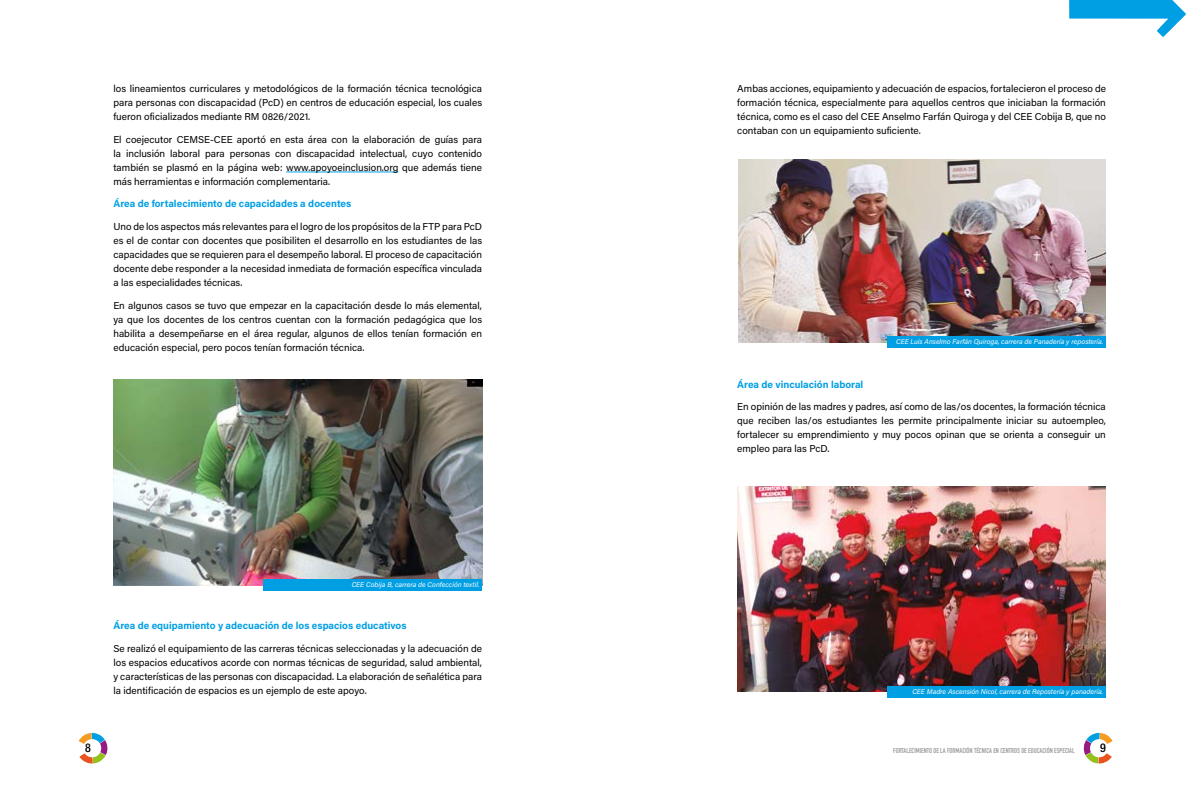
<style>
.page{position:relative;width:1191px;height:794px;background:#fff}
.page>*{position:absolute;margin:0;border:0;box-sizing:border-box;transform-origin:0 0}
.t1{font:500 condensed 12px "Helvetica Neue";color:#000}
.t2{font:10px/14px "Acumin Variable Concept";letter-spacing:.02em;color:#000;text-align:justify}
.t3{font:10px "Acumin Variable Concept";letter-spacing:.055em;color:#009fe3}
.t4{font:7px "Acumin Variable Concept";letter-spacing:.015em;color:#fff}
.t5{font:700 7px "DIN Condensed";color:#9d9d9c}
</style>
<div class="page">
<svg style="left:1083px;top:733px;width:29px;height:30px"></svg>
<svg style="left:79px;top:733px;width:29px;height:30px"></svg>
<svg style="left:1069px;top:0;width:117px;height:37px"></svg>
<hr style="left:286px;top:172px;width:112px;height:1px;background:#009fe3">
<img style="left:113px;top:380px;width:369px;height:205px">
<img style="left:738px;top:159px;width:368px;height:183px">
<img style="left:737px;top:486px;width:369px;height:206px">
<div style="left:263px;top:579px;width:218px;height:12px;background:#009fe3"></div>
<div style="left:887px;top:336px;width:218px;height:12px;background:#009fe3"></div>
<div style="left:887px;top:686px;width:218px;height:11px;background:#009fe3"></div>
<p class="t2" style="left:113px;top:82px;width:370px">los lineamientos curriculares y metodológicos de la formación técnica tecnológica para personas con discapacidad (PcD) en centros de educación especial, los cuales fueron oficializados mediante RM 0826/2021.</p>
<p class="t2" style="left:113px;top:132px;width:370px">El coejecutor CEMSE-CEE aportó en esta área con la elaboración de guías para la inclusión laboral para personas con discapacidad intelectual, cuyo contenido también se plasmó en la página web: www.apoyoeinclusion.org que además tiene más herramientas e información complementaria.</p>
<p class="t3" style="left:113px;top:197px;width:239px">Área de fortalecimiento de capacidades a docentes</p>
<p class="t2" style="left:113px;top:219px;width:370px">Uno de los aspectos más relevantes para el logro de los propósitos de la FTP para PcD es el de contar con docentes que posibiliten el desarrollo en los estudiantes de las capacidades que se requieren para el desempeño laboral. El proceso de capacitación docente debe responder a la necesidad inmediata de formación específica vinculada a las especialidades técnicas.</p>
<p class="t2" style="left:113px;top:298px;width:370px">En algunos casos se tuvo que empezar en la capacitación desde lo más elemental, ya que los docentes de los centros cuentan con la formación pedagógica que los habilita a desempeñarse en el área regular, algunos de ellos tenían formación en educación especial, pero pocos tenían formación técnica.</p>
<p class="t4" style="left:352px;top:580px;width:129px">CEE Cobija B, carrera de Confección textil.</p>
<p class="t3" style="left:113px;top:619px;width:294px">Área de equipamiento y adecuación de los espacios educativos</p>
<p class="t2" style="left:113px;top:641px;width:370px">Se realizó el equipamiento de las carreras técnicas seleccionadas y la adecuación de los espacios educativos acorde con normas técnicas de seguridad, salud ambiental, y características de las personas con discapacidad. La elaboración de señalética para la identificación de espacios es un ejemplo de este apoyo.</p>
<p class="t2" style="left:737px;top:82px;width:370px">Ambas acciones, equipamiento y adecuación de espacios, fortalecieron el proceso de formación técnica, especialmente para aquellos centros que iniciaban la formación técnica, como es el caso del CEE Anselmo Farfán Quiroga y del CEE Cobija B, que no contaban con un equipamiento suficiente.</p>
<p class="t4" style="left:896px;top:337px;width:208px">CEE Luis Anselmo Farfán Quiroga, carrera de Panadería y repostería.</p>
<p class="t3" style="left:737px;top:377px;width:127px">Área de vinculación laboral</p>
<p class="t2" style="left:737px;top:399px;width:370px">En opinión de las madres y padres, así como de las/os docentes, la formación técnica que reciben las/os estudiantes les permite principalmente iniciar su autoempleo, fortalecer su emprendimiento y muy pocos opinan que se orienta a conseguir un empleo para las PcD.</p>
<p class="t4" style="left:912px;top:686px;width:192px">CEE Madre Ascensión Nicol, carrera de Repostería y panadería.</p>
<p class="t1" style="left:85px;top:740px;width:7px">8</p>
<p class="t5" style="left:893px;top:745px;width:183px">FORTALECIMIENTO DE LA FORMACIÓN TÉCNICA EN CENTROS DE EDUCACIÓN ESPECIAL</p>
<p class="t1" style="left:1100px;top:740px;width:7px">9</p>
</div>
